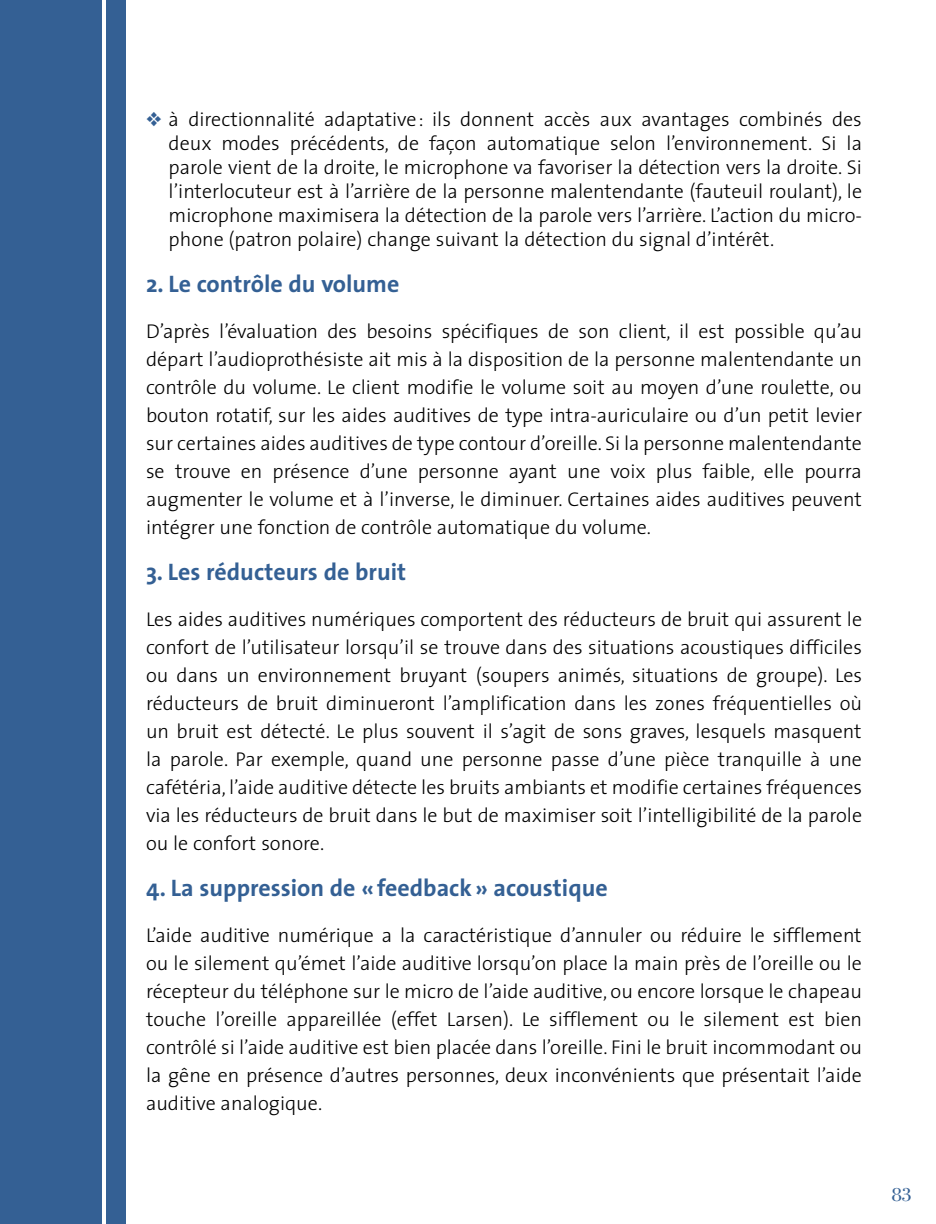
<style>
.page{position:relative;width:936px;height:1224px;background:#fff}
.page>*{position:absolute;margin:0;border:0;box-sizing:border-box;transform-origin:0 0}
.t1{font:700 24px "The Sans";color:#346094}
.t2{font:300 20px/28px "The Sans";color:#000;text-align:justify}
.t3{font:20px "Bodoni";color:#346094}
.s1{color:#346094}
</style>
<div class="page">
<div style="left:0;top:0;width:126px;height:1224px;background:#346094"></div>
<hr style="left:103px;top:0;width:3px;height:1224px;background:#fff">
<p class="t2" style="left:169px;top:107px;width:695px;line-height:24px;text-indent:-23px"><span class="s1">❖</span> à directionnalité adaptative: ils donnent accès aux avantages combinés des deux modes précédents, de façon automatique selon l’environnement. Si la parole vient de la droite, le microphone va favoriser la détection vers la droite. Si l’interlocuteur est à l’arrière de la personne malentendante (fauteuil roulant), le microphone maximisera la détection de la parole vers l’arrière. L’action du micro&shy;phone (patron polaire) change suivant la détection du signal d’intérêt.</p>
<p class="t1" style="left:146px;top:264px;width:255px">2. Le contrôle du volume</p>
<p class="t2" style="left:146px;top:317px;width:718px">D’après l’évaluation des besoins spécifiques de son client, il est possible qu’au départ l’audioprothésiste ait mis à la disposition de la personne malentendante un contrôle du volume. Le client modifie le volume soit au moyen d’une roulette, ou bouton rotatif, sur les aides auditives de type intra-auriculaire ou d’un petit levier sur certaines aides auditives de type contour d’oreille. Si la personne malentendante se trouve en présence d’une personne ayant une voix plus faible, elle pourra augmenter le volume et à l’inverse, le diminuer. Certaines aides auditives peuvent intégrer une fonction de contrôle automatique du volume.</p>
<p class="t1" style="left:146px;top:552px;width:262px">3. Les réducteurs de bruit</p>
<p class="t2" style="left:146px;top:605px;width:718px">Les aides auditives numériques comportent des réducteurs de bruit qui assurent le confort de l’utilisateur lorsqu’il se trouve dans des situations acoustiques difficiles ou dans un environnement bruyant (soupers animés, situations de groupe). Les réducteurs de bruit diminueront l’amplification dans les zones fréquentielles où un bruit est détecté. Le plus souvent il s’agit de sons graves, lesquels masquent la parole. Par exemple, quand une personne passe d’une pièce tranquille à une cafétéria, l’aide auditive détecte les bruits ambiants et modifie certaines fréquences via les réducteurs de bruit dans le but de maximiser soit l’intelligibilité de la parole ou le confort sonore.</p>
<p class="t1" style="left:146px;top:868px;width:463px">4. La suppression de «feedback» acoustique</p>
<p class="t2" style="left:146px;top:921px;width:718px">L’aide auditive numérique a la caractéristique d’annuler ou réduire le sifflement ou le silement qu’émet l’aide auditive lorsqu’on place la main près de l’oreille ou le récepteur du téléphone sur le micro de l’aide auditive, ou encore lorsque le chapeau touche l’oreille appareillée (effet Larsen). Le sifflement ou le silement est bien contrôlé si l’aide auditive est bien placée dans l’oreille. Fini le bruit incommodant ou la gêne en présence d’autres personnes, deux inconvénients que présentait l’aide auditive analogique.</p>
<p class="t3" style="left:892px;top:1184px;width:21px">83</p>
</div>
